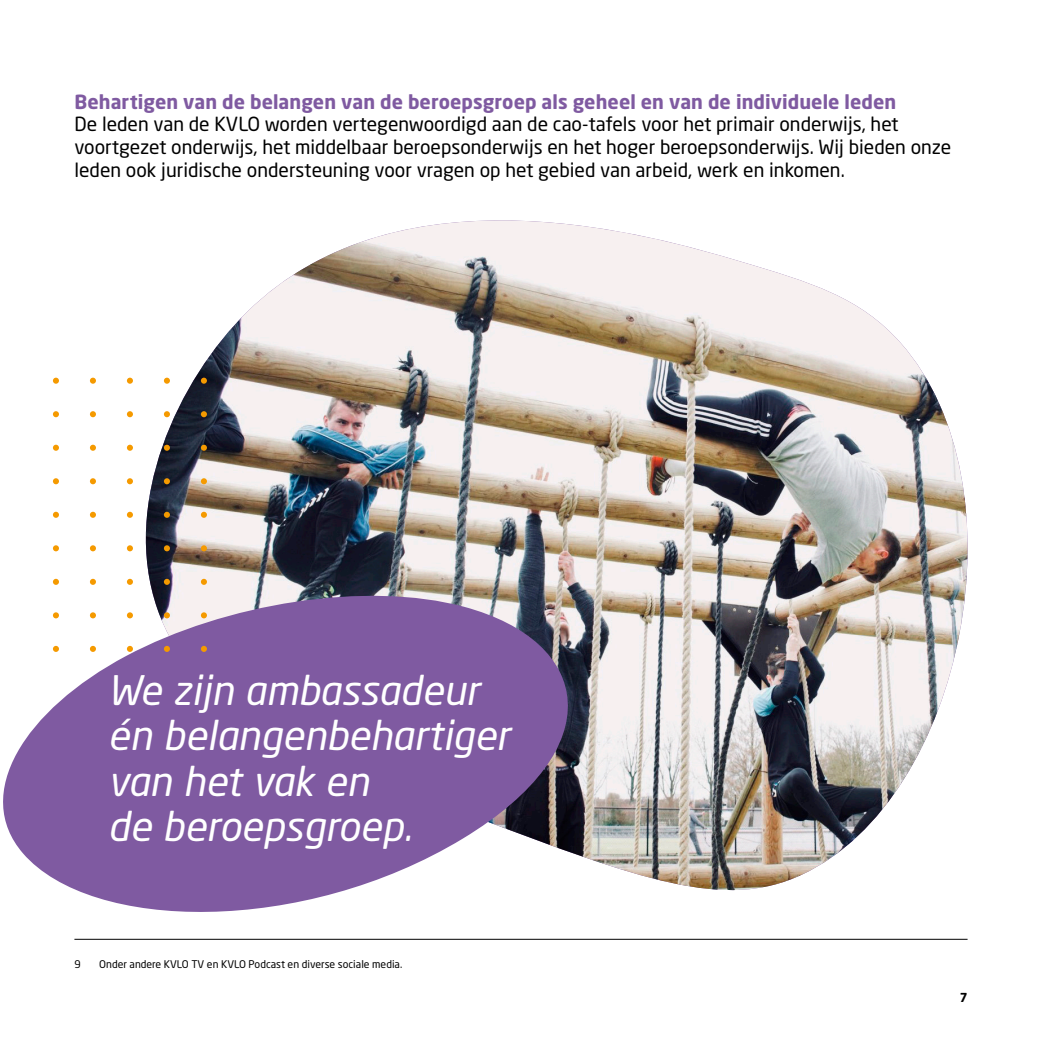
<style>
.page{position:relative;width:1042px;height:1042px;background:#fff}
.page>*{position:absolute;margin:0;border:0;box-sizing:border-box;transform-origin:0 0}
.t1{font:italic 40.25px/45.5px "Neo Sans Std";color:#fff}
.t2{font:19.25px/22.8px "Neo Sans Std";color:#000}
.t3{font:700 19.25px "Neo Sans Std";letter-spacing:.005em;color:#7f5aa1}
.t4{font:700 12.25px "Neo Sans Std";color:#000}
.t5{font:10.5px "Neo Sans Std";color:#000}
</style>
<div class="page">
<hr style="left:74px;top:939px;width:893px;height:1px;background:#000">
<img style="left:166px;top:220px;width:802px;height:670px">
<svg style="left:3px;top:580px;width:610px;height:332px;fill:#7f5aa1"></svg>
<svg style="left:53px;top:378px;width:154px;height:274px"></svg>
<p class="t3" style="left:74px;top:89px;width:823px">Behartigen van de belangen van de beroepsgroep als geheel en van de individuele leden</p>
<p class="t2" style="left:74px;top:113px;width:878px">De leden van de KVLO worden vertegenwoordigd aan de cao-tafels voor het primair onderwijs, het voortgezet onderwijs, het middelbaar beroepsonderwijs en het hoger beroepsonderwijs. Wij bieden onze leden ook juridische ondersteuning voor vragen op het gebied van arbeid, werk en inkomen.</p>
<h1 class="t1" style="left:108px;top:667px;width:404px">We zijn ambassadeur én belangenbehartiger van het vak en<br>de beroepsgroep.</h1>
<p class="t5" style="left:74px;top:957px;width:8px">9</p>
<p class="t5" style="left:99px;top:957px;width:304px">Onder andere KVLO TV en KVLO Podcast en diverse sociale media.</p>
<p class="t4" style="left:959px;top:990px;width:9px">7</p>
</div>
